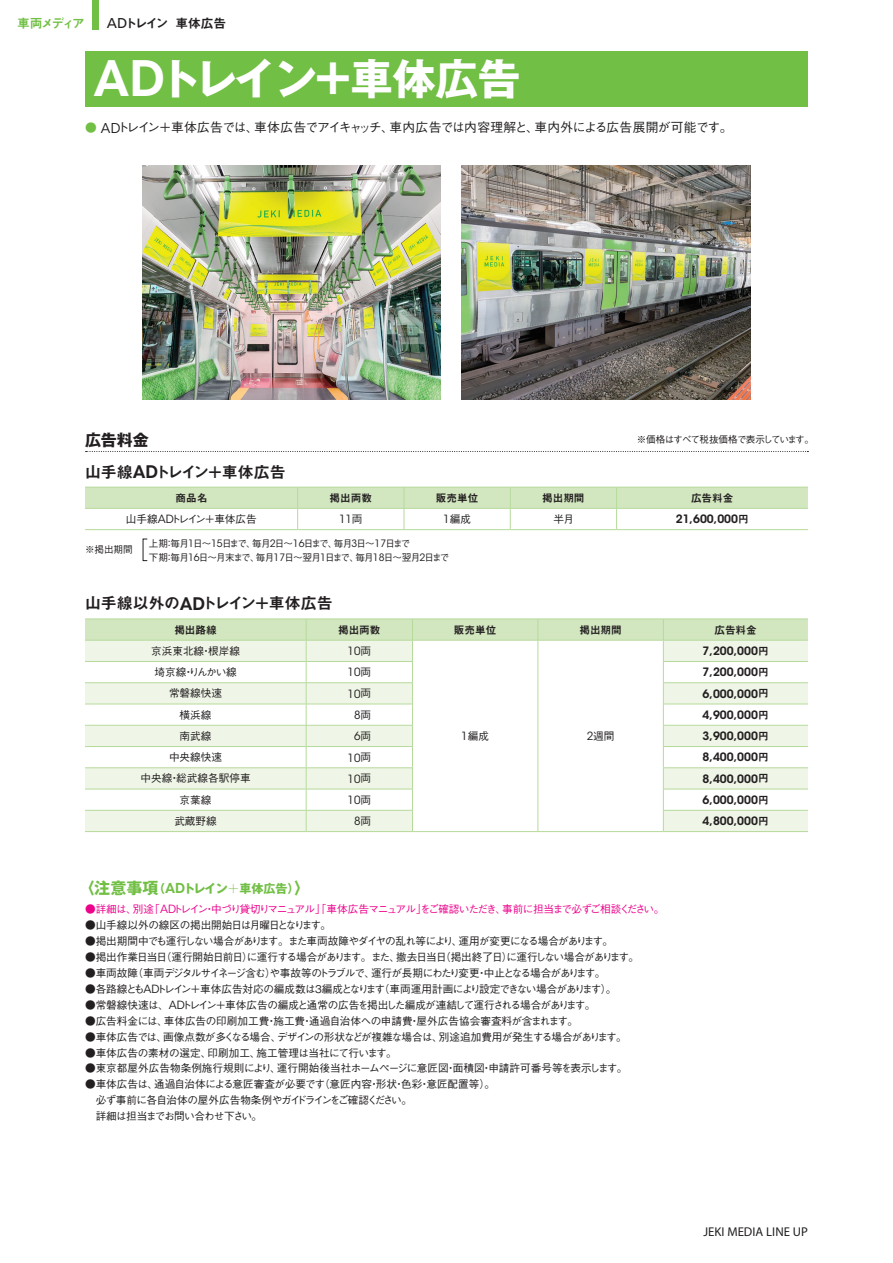
<style>
.page{position:relative;width:893px;height:1263px;background:#fff}
.page>*{position:absolute;margin:0;border:0;box-sizing:border-box;transform-origin:0 0}
.見出し02_オビ内{font:700 42.45px "Gothic MB101 Pro";letter-spacing:-.03em;color:#fff}
.表_見出し_15Q{font:15.9px "Midashi Go Pro MB31";color:#231f20}
.広告料金タイトル{font:700 15.9px "Gothic MB101 Pro";color:#231f20}
.ネーム大{font:500 12.75px "Gothic BBB Pro";letter-spacing:-.045em;color:#231f20}
.t1{font:12.75px "Myriad Pro";letter-spacing:.005em;color:#231f20}
.t2{font:12.75px "Midashi Go Pro MB31";letter-spacing:-.07em;color:#231f20}
.t3{font:12.75px "Midashi Go Pro MB31";letter-spacing:-.14em;color:#71bf44}
.見出し05{font:700 12px "Gothic MB101 Pro";letter-spacing:-.03em;color:#71bf44}
.表_金額{font:600 11.55px "ITC Avant Garde Std";color:#231f20}
.表_本文{font:11.25px "ITC Avant Garde Std";color:#231f20}
.注釈{font:500 10.65px "Gothic BBB Pro";color:#231f20}
.注釈-2{font:500 10.65px "Gothic BBB Pro";letter-spacing:-.075em;color:#231f20}
.注釈-3{font:500 10.65px "Gothic BBB Pro";letter-spacing:-.07em;color:#231f20}
.注釈-4{font:500 10.65px "Gothic BBB Pro";letter-spacing:-.115em;color:#ed028c}
.注釈-5{font:500 10.65px "Gothic BBB Pro";letter-spacing:-.045em;color:#231f20}
.注釈-6{font:500 10.65px "Gothic BBB Pro";letter-spacing:-.085em;color:#231f20}
.注釈-7{font:500 10.65px "Gothic BBB Pro";letter-spacing:-.095em;color:#231f20}
.表_本文-2{font:500 10.65px "Gothic BBB Pro";color:#231f20}
.表_項目{font:10.65px "Midashi Go Pro MB31";color:#231f20}
.注釈-8{font:500 10.65px "Gothic BBB Pro";letter-spacing:-.015em;color:#231f20}
.注釈-9{font:500 10.65px "Gothic BBB Pro";letter-spacing:-.065em;color:#231f20}
.表_本文-3{font:500 10.65px "Gothic BBB Pro";letter-spacing:-.07em;color:#231f20}
.注9Q{font:500 9.6px "Gothic BBB Pro";letter-spacing:-.08em;color:#231f20}
.注9Q-2{font:500 9.6px "Gothic BBB Pro";letter-spacing:-.195em;color:#231f20}
.広告料金タイトル-2{font:500 9.6px "Gothic BBB Pro";letter-spacing:-.075em;color:#231f20}
.s1{font-family:"Frutiger LT Std";font-size:14.25px}
.s2{font-family:"ITC Avant Garde Std";font-weight:600;font-size:48.45px}
.s3{font-size:11.7px;color:#71bf44}
.s4{font-family:"ITC Avant Garde Std";font-weight:400;font-size:13.5px}
.s5{font-family:"ITC Avant Garde Std";font-weight:600;font-size:17.25px}
.s6{font-family:"ITC Avant Garde Std";font-weight:400;font-size:11.25px}
.s7{font-family:"Gothic BBB Pro";font-weight:500;font-size:10.65px}
.s8{font-family:"Midashi Go Pro MB31";font-weight:400;font-size:10.65px}
.s9{font-family:"ITC Avant Garde Std";font-weight:400;font-size:10.2px}
.s10{font-size:15.9px}
.s11{font-family:"ITC Avant Garde Std";font-weight:600;font-size:13.65px}
.s12{font-family:"Koz Min Pro";font-weight:400}
</style>
<div class="page">
<img style="left:142px;top:166px;width:298px;height:234px">
<img style="left:461px;top:166px;width:289px;height:234px">
<svg style="left:86px;top:451px;width:722px;height:1px"></svg>
<svg style="left:85px;top:487px;width:723px;height:43px"></svg>
<hr style="left:617px;top:529px;width:191px;height:1px;background:#b6da9b">
<svg style="left:85px;top:620px;width:723px;height:211px"></svg>
<hr style="left:85px;top:619px;width:221px;height:1px;background:#b6da9b">
<hr style="left:306px;top:619px;width:106px;height:1px;background:#b6da9b">
<hr style="left:412px;top:619px;width:126px;height:1px;background:#b6da9b">
<hr style="left:538px;top:619px;width:125px;height:1px;background:#b6da9b">
<hr style="left:663px;top:619px;width:145px;height:1px;background:#b6da9b">
<hr style="left:85px;top:831px;width:221px;height:1px;background:#b6da9b">
<hr style="left:306px;top:831px;width:106px;height:1px;background:#b6da9b">
<hr style="left:412px;top:831px;width:126px;height:1px;background:#b6da9b">
<hr style="left:538px;top:831px;width:125px;height:1px;background:#b6da9b">
<hr style="left:663px;top:831px;width:145px;height:1px;background:#b6da9b">
<div style="left:85px;top:51px;width:723px;height:55px;background:#71bf44"></div>
<div style="left:93px;top:0;width:6px;height:30px;background:#71bf44"></div>
<p class="t3" style="left:17px;top:13px;width:69px">車両メディア</p>
<p class="t2" style="left:107px;top:13px;width:121px"><span class="s1">AD</span>トレイン 車体広告</p>
<p class="見出し02_オビ内" style="left:94px;top:43px;width:428px"><span class="s2">AD</span>トレイン＋車体広告</p>
<p class="ネーム大" style="left:85px;top:117px;width:649px"><span class="s3">●</span> <span class="s4">AD</span>トレイン＋車体広告では、車体広告でアイキャッチ、車内広告では内容理解と、車内外による広告展開が可能です。</p>
<p class="広告料金タイトル" style="left:85px;top:426px;width:65px">広告料金</p>
<p class="広告料金タイトル-2" style="left:637px;top:432px;width:179px">※価格はすべて税抜価格で表示しています。</p>
<p class="表_見出し_15Q" style="left:85px;top:459px;width:202px">山手線<span class="s5">AD</span>トレイン＋車体広告</p>
<p class="表_項目" style="left:175px;top:489px;width:33px">商品名</p>
<p class="表_項目" style="left:330px;top:489px;width:44px">掲出両数</p>
<p class="表_項目" style="left:436px;top:489px;width:44px">販売単位</p>
<p class="表_項目" style="left:542px;top:489px;width:44px">掲出期間</p>
<p class="表_項目" style="left:691px;top:489px;width:44px">広告料金</p>
<p class="注釈" style="left:126px;top:510px;width:133px">山手線<span class="s6">AD</span>トレイン＋車体広告</p>
<p class="表_本文" style="left:339px;top:512px;width:25px">11<span class="s7">両</span></p>
<p class="注釈-5" style="left:443px;top:510px;width:29px"><span class="s6">1</span>編成</p>
<p class="注釈-5" style="left:554px;top:510px;width:22px">半月</p>
<p class="表_金額" style="left:676px;top:512px;width:74px">21,600,000<span class="s8">円</span></p>
<p class="注9Q" style="left:85px;top:542px;width:49px">※掲出期間</p>
<p class="注9Q-2" style="left:149px;top:535px;width:263px">上期：毎月<span class="s9">1</span>日～<span class="s9">15</span>日まで、毎月<span class="s9">2</span>日～<span class="s9">16</span>日まで、毎月<span class="s9">3</span>日～<span class="s9">17</span>日まで</p>
<p class="注9Q" style="left:149px;top:549px;width:302px">下期：毎月<span class="s9">16</span>日～月末まで、毎月<span class="s9">17</span>日～翌月<span class="s9">1</span>日まで、毎月<span class="s9">18</span>日～翌月<span class="s9">2</span>日まで</p>
<p class="表_見出し_15Q" style="left:85px;top:591px;width:249px">山手線以外の<span class="s5">AD</span>トレイン＋車体広告</p>
<p class="表_項目" style="left:174px;top:621px;width:44px">掲出路線</p>
<p class="表_項目" style="left:338px;top:621px;width:44px">掲出両数</p>
<p class="表_項目" style="left:454px;top:621px;width:44px">販売単位</p>
<p class="表_項目" style="left:579px;top:621px;width:44px">掲出期間</p>
<p class="表_項目" style="left:714px;top:621px;width:44px">広告料金</p>
<p class="表_本文-2" style="left:151px;top:642px;width:90px">京浜東北線・根岸線</p>
<p class="表_本文" style="left:348px;top:644px;width:25px">10<span class="s7">両</span></p>
<p class="表_金額" style="left:703px;top:643px;width:68px">7,200,000<span class="s8">円</span></p>
<p class="表_本文-3" style="left:155px;top:664px;width:84px">埼京線・りんかい線</p>
<p class="表_本文" style="left:348px;top:665px;width:25px">10<span class="s7">両</span></p>
<p class="表_金額" style="left:703px;top:665px;width:68px">7,200,000<span class="s8">円</span></p>
<p class="表_本文-2" style="left:169px;top:685px;width:55px">常磐線快速</p>
<p class="表_本文" style="left:348px;top:687px;width:25px">10<span class="s7">両</span></p>
<p class="表_金額" style="left:703px;top:686px;width:68px">6,000,000<span class="s8">円</span></p>
<p class="表_本文-2" style="left:180px;top:706px;width:33px">横浜線</p>
<p class="表_本文" style="left:354px;top:708px;width:19px">8<span class="s7">両</span></p>
<p class="表_金額" style="left:703px;top:707px;width:68px">4,900,000<span class="s8">円</span></p>
<p class="表_本文-2" style="left:180px;top:727px;width:33px">南武線</p>
<p class="表_本文" style="left:354px;top:729px;width:19px">6<span class="s7">両</span></p>
<p class="表_金額" style="left:703px;top:728px;width:68px">3,900,000<span class="s8">円</span></p>
<p class="表_本文-2" style="left:169px;top:749px;width:55px">中央線快速</p>
<p class="表_本文" style="left:348px;top:751px;width:25px">10<span class="s7">両</span></p>
<p class="表_金額" style="left:703px;top:750px;width:68px">8,400,000<span class="s8">円</span></p>
<p class="表_本文-2" style="left:140px;top:770px;width:112px">中央線・総武線各駅停車</p>
<p class="表_本文" style="left:348px;top:772px;width:25px">10<span class="s7">両</span></p>
<p class="表_金額" style="left:703px;top:771px;width:68px">8,400,000<span class="s8">円</span></p>
<p class="表_本文-2" style="left:180px;top:791px;width:33px">京葉線</p>
<p class="表_本文" style="left:348px;top:793px;width:25px">10<span class="s7">両</span></p>
<p class="表_金額" style="left:703px;top:792px;width:68px">6,000,000<span class="s8">円</span></p>
<p class="表_本文-2" style="left:174px;top:812px;width:44px">武蔵野線</p>
<p class="表_本文" style="left:354px;top:814px;width:19px">8<span class="s7">両</span></p>
<p class="表_金額" style="left:703px;top:813px;width:68px">4,800,000<span class="s8">円</span></p>
<p class="表_本文-2" style="left:461px;top:727px;width:29px"><span class="s6">1</span>編成</p>
<p class="表_本文-2" style="left:587px;top:727px;width:29px"><span class="s6">2</span>週間</p>
<p class="見出し05" style="left:79px;top:878px;width:233px"><span class="s10">〈注意事項</span>（<span class="s11">AD</span>トレイン<span class="s12">＋</span>車体広告）<span class="s10">〉</span></p>
<p class="注釈-4" style="left:85px;top:900px;width:581px">●詳細は、別途「<span class="s6">AD</span>トレイン・中づり貸切りマニュアル」「車体広告マニュアル」をご確認いただき、事前に担当まで必ずご相談ください。</p>
<p class="注釈-5" style="left:85px;top:916px;width:248px">●山手線以外の線区の掲出開始日は月曜日となります。</p>
<p class="注釈-2" style="left:85px;top:932px;width:530px">●掲出期間中でも運行しない場合があります。また車両故障やダイヤの乱れ等により、運用が変更になる場合があります。</p>
<p class="注釈-6" style="left:85px;top:948px;width:556px">●掲出作業日当日（運行開始日前日）に運行する場合があります。また、撤去日当日（掲出終了日）に運行しない場合があります。</p>
<p class="注釈-7" style="left:85px;top:964px;width:522px">●車両故障（車両デジタルサイネージ含む）や事故等のトラブルで、運行が長期にわたり変更・中止となる場合があります。</p>
<p class="注釈-2" style="left:85px;top:980px;width:533px">●各路線とも<span class="s6">AD</span>トレイン＋車体広告対応の編成数は３編成となります（車両運用計画により設定できない場合があります）。</p>
<p class="注釈-3" style="left:85px;top:996px;width:512px">●常磐線快速は、<span class="s6">AD</span>トレイン＋車体広告の編成と通常の広告を掲出した編成が連結して運行される場合があります。</p>
<p class="注釈" style="left:85px;top:1012px;width:495px">●広告料金には、車体広告の印刷加工費・施工費・通過自治体への申請費・屋外広告協会審査料が含まれます。</p>
<p class="注釈-3" style="left:85px;top:1028px;width:543px">●車体広告では、画像点数が多くなる場合、デザインの形状などが複雑な場合は、別途追加費用が発生する場合があります。</p>
<p class="注釈-8" style="left:85px;top:1044px;width:313px">●車体広告の素材の選定、印刷加工、施工管理は当社にて行います。</p>
<p class="注釈" style="left:85px;top:1060px;width:544px">●東京都屋外広告物条例施行規則により、運行開始後当社ホームページに意匠図・面積図・申請許可番号等を表示します。</p>
<p class="注釈" style="left:85px;top:1076px;width:412px">●車体広告は、通過自治体による意匠審査が必要です（意匠内容・形状・色彩・意匠配置等）。</p>
<p class="注釈-5" style="left:85px;top:1092px;width:329px">　必ず事前に各自治体の屋外広告物条例やガイドラインをご確認ください。</p>
<p class="注釈-9" style="left:85px;top:1108px;width:179px">　詳細は担当までお問い合わせ下さい。</p>
<p class="t1" style="left:703px;top:1224px;width:106px">JEKI MEDIA LINE UP</p>
</div>
